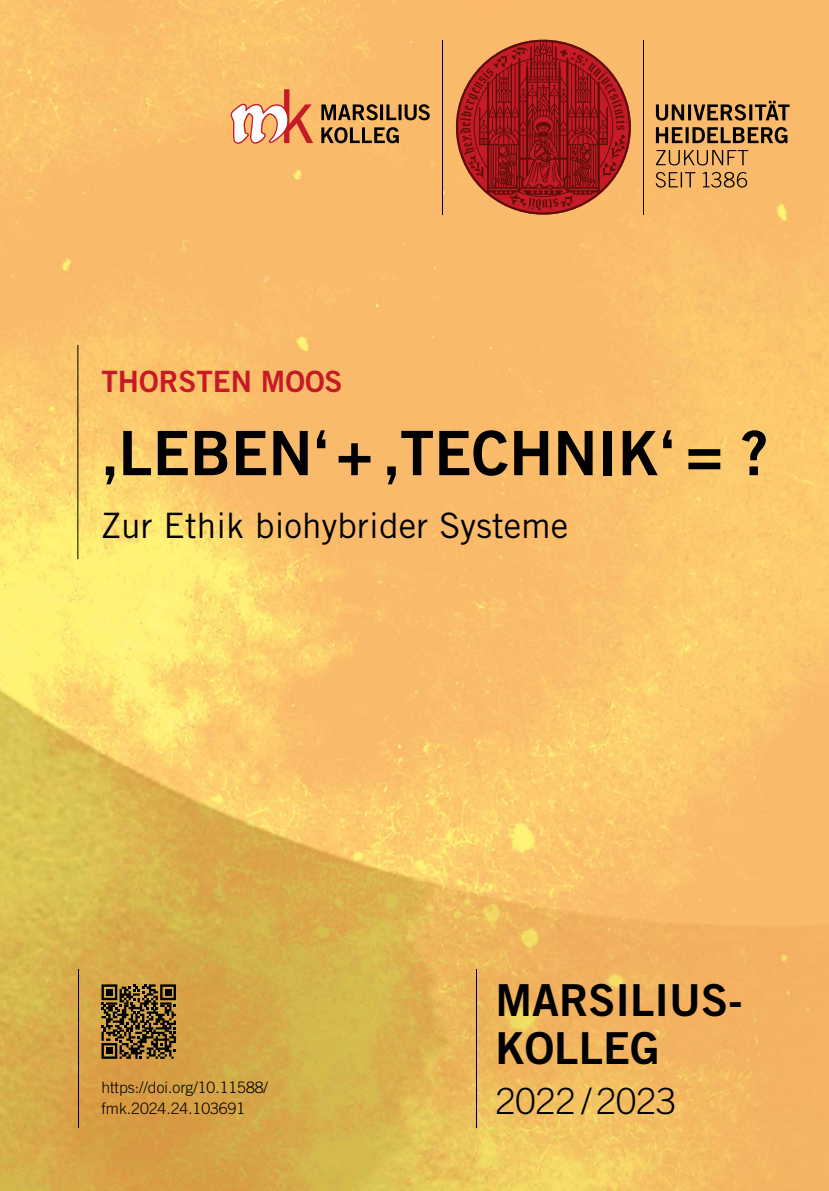
<style>
.page{position:relative;width:829px;height:1191px;background:#fff}
.page>*{position:absolute;margin:0;border:0;box-sizing:border-box;transform-origin:0 0}
.t1{font:61.25px "Trade Gothic LT Pro Bd 2";color:#000}
.t2{font:44.1px/48.1px "Trade Gothic LT Pro Bd 2";color:#000}
.t3{font:300 36.05px "Trade Gothic LT Pro";color:#000}
.t4{font:35px "Trade Gothic LT Pro";letter-spacing:.005em;color:#000}
.t5{font:29.4px "Trade Gothic LT Pro Bd 2";color:#c61a27}
.t6{font:300 15.75px/21px "Trade Gothic LT Pro";color:#000}
</style>
<div class="page">
<img style="left:0;top:0;width:828px;height:1191px">
<hr style="left:476px;top:969px;width:1px;height:159px;background:#000">
<hr style="left:643px;top:40px;width:1px;height:174px;background:#000">
<svg style="left:655px;top:172px;width:92px;height:16px"></svg>
<svg style="left:655px;top:150px;width:93px;height:15px"></svg>
<svg style="left:655px;top:127px;width:132px;height:16px;background:#846238"></svg>
<svg style="left:655px;top:101px;width:134px;height:20px;background:#9e7643"></svg>
<svg style="left:456px;top:40px;width:174px;height:175px;background:#ad372b"></svg>
<hr style="left:442px;top:40px;width:1px;height:174px;background:#000">
<svg style="left:321px;top:127px;width:78px;height:16px"></svg>
<svg style="left:321px;top:104px;width:108px;height:16px;background:#866539"></svg>
<svg style="left:230px;top:89px;width:83px;height:55px"></svg>
<hr style="left:78px;top:345px;width:1px;height:214px;background:#000">
<hr style="left:78px;top:969px;width:1px;height:159px;background:#000">
<svg style="left:101px;top:984px;width:75px;height:74px;background:#654e21"></svg>
<div style="left:106px;top:1047px;width:7px;height:7px;background:#000"></div>
<h3 class="t5" style="left:101px;top:363px;width:242px">THORSTEN MOOS</h3>
<h1 class="t1" style="left:101px;top:415px;width:668px">‚LEBEN‘ + ‚TECHNIK‘ = ?</h1>
<h3 class="t4" style="left:101px;top:504px;width:468px">Zur Ethik biohybrider Systeme</h3>
<p class="t6" style="left:101px;top:1077px;width:168px">https://doi.org/10.11588/ fmk.2024.24.103691</p>
<h2 class="t2" style="left:495px;top:975px;width:249px">MARSILIUS-<br>KOLLEG</h2>
<h3 class="t3" style="left:495px;top:1080px;width:182px">2022 /2023</h3>
</div>
